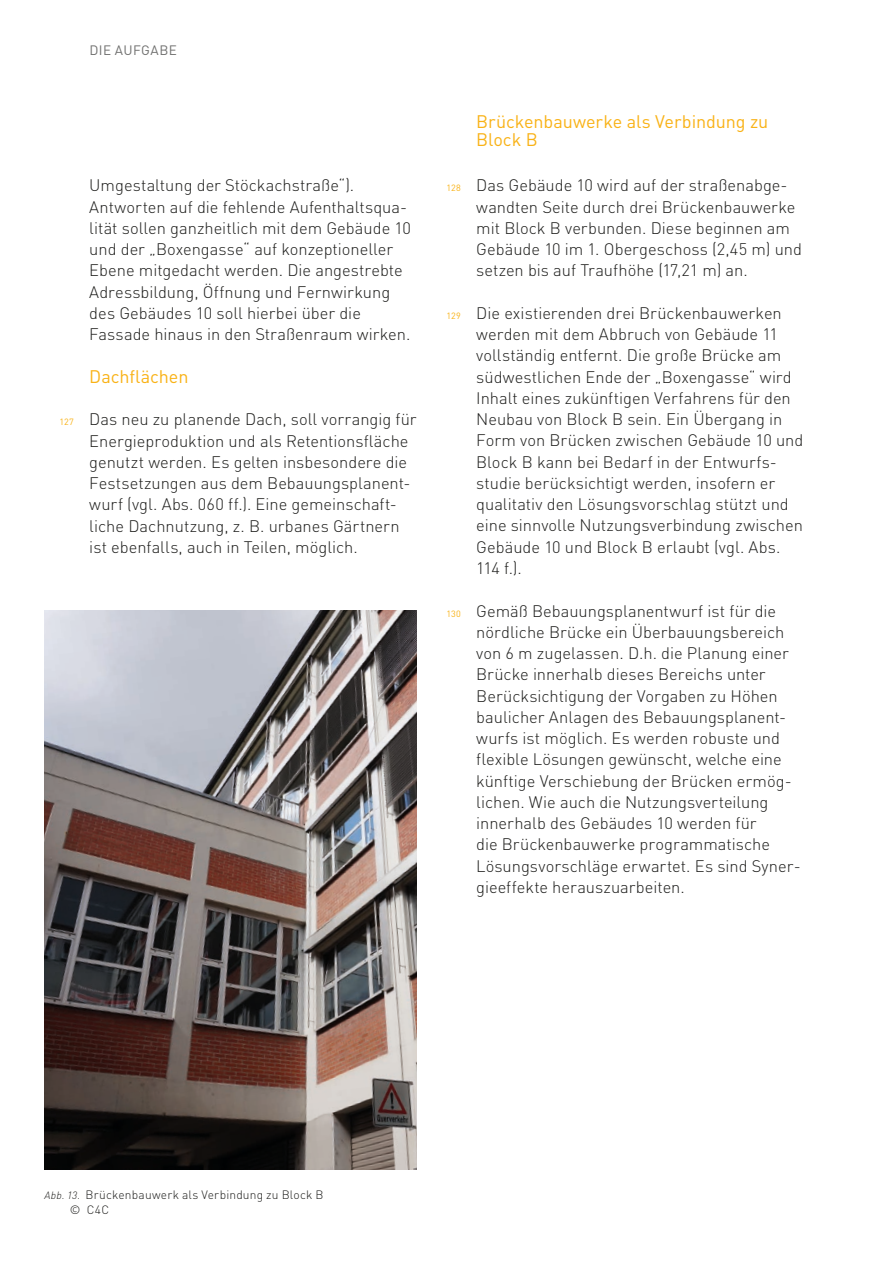
<style>
.page{position:relative;width:893px;height:1263px;background:#fff}
.page>*{position:absolute;margin:0;border:0;box-sizing:border-box;transform-origin:0 0}
.ASL_Überschrift_3{font:18px/18px "DIN Pro";letter-spacing:-.005em;color:#f9b216}
.t1{font:300 16.5px/21.3px "DIN Pro";color:#1d1d1b}
.t2{font:13.5px "DIN Pro";letter-spacing:.03em;color:#70706f}
.t3{font:300 12px/14.4px "DIN Pro";letter-spacing:.015em;color:#1d1d1b}
.s1{font-weight:400;font-size:9px;color:#f9b216}
.s2{font-style:italic;font-size:10.5px}
</style>
<div class="page">
<img style="left:44px;top:610px;width:373px;height:559px">
<p class="t2" style="left:89px;top:39px;width:89px">DIE AUFGABE</p>
<p class="t1" style="left:89px;top:173px;width:323px">Umgestaltung der Stöckachstraße“).<br>Antworten auf die fehlende Aufenthaltsqua&shy;lität sollen ganzheitlich mit dem Gebäude 10 und der „Boxengasse“ auf konzeptioneller Ebene mitgedacht werden. Die angestrebte Adressbildung, Öffnung und Fernwirkung des Gebäudes 10 soll hierbei über die Fassade hinaus in den Straßenraum wirken.</p>
<p class="ASL_Überschrift_3" style="left:89px;top:365px;width:101px">Dachflächen</p>
<p class="t1" style="left:89px;top:407px;width:329px;text-indent:-30px"><span class="s1">127</span> Das neu zu planende Dach, soll vorrangig für Energieproduktion und als Retentionsfläche genutzt werden. Es gelten insbesondere die Festsetzungen aus dem Bebauungsplanent&shy;wurf (vgl. Abs. 060 ff.). Eine gemeinschaft&shy;liche Dachnutzung, z. B. urbanes Gärtnern ist ebenfalls, auch in Teilen, möglich.</p>
<p class="ASL_Überschrift_3" style="left:476px;top:110px;width:294px">Brückenbauwerke als Verbindung zu<br>Block B</p>
<p class="t1" style="left:476px;top:173px;width:327px;text-indent:-30px"><span class="s1">128</span> Das Gebäude 10 wird auf der straßenabge&shy;wandten Seite durch drei Brückenbauwerke mit Block B verbunden. Diese beginnen am Gebäude 10 im 1. Obergeschoss (2,45 m) und setzen bis auf Traufhöhe (17,21 m) an.</p>
<p class="t1" style="left:476px;top:301px;width:329px;text-indent:-30px"><span class="s1">129</span> Die existierenden drei Brückenbauwerken werden mit dem Abbruch von Gebäude 11 vollständig entfernt. Die große Brücke am südwestlichen Ende der „Boxengasse“ wird Inhalt eines zukünftigen Verfahrens für den Neubau von Block B sein. Ein Übergang in Form von Brücken zwischen Gebäude 10 und Block B kann bei Bedarf in der Entwurfs&shy;studie berücksichtigt werden, insofern er qualitativ den Lösungsvorschlag stützt und eine sinnvolle Nutzungsverbindung zwischen Gebäude 10 und Block B erlaubt (vgl. Abs.<br>114 f.).</p>
<p class="t1" style="left:476px;top:598px;width:326px;text-indent:-30px"><span class="s1">130</span> Gemäß Bebauungsplanentwurf ist für die nördliche Brücke ein Überbauungsbereich von 6 m zugelassen. D.h. die Planung einer Brücke innerhalb dieses Bereichs unter Berücksichtigung der Vorgaben zu Höhen baulicher Anlagen des Bebauungsplanent&shy;wurfs ist möglich. Es werden robuste und flexible Lösungen gewünscht, welche eine künftige Verschiebung der Brücken ermög&shy;lichen. Wie auch die Nutzungsverteilung innerhalb des Gebäudes 10 werden für<br>die Brückenbauwerke programmatische Lösungsvorschläge erwartet. Es sind Syner&shy;gieeffekte herauszuarbeiten.</p>
<p class="t3" style="left:70px;top:1187px;width:255px;text-indent:-25px"><span class="s2">Abb. 13.</span> Brückenbauwerk als Verbindung zu Block B © C4C</p>
</div>
